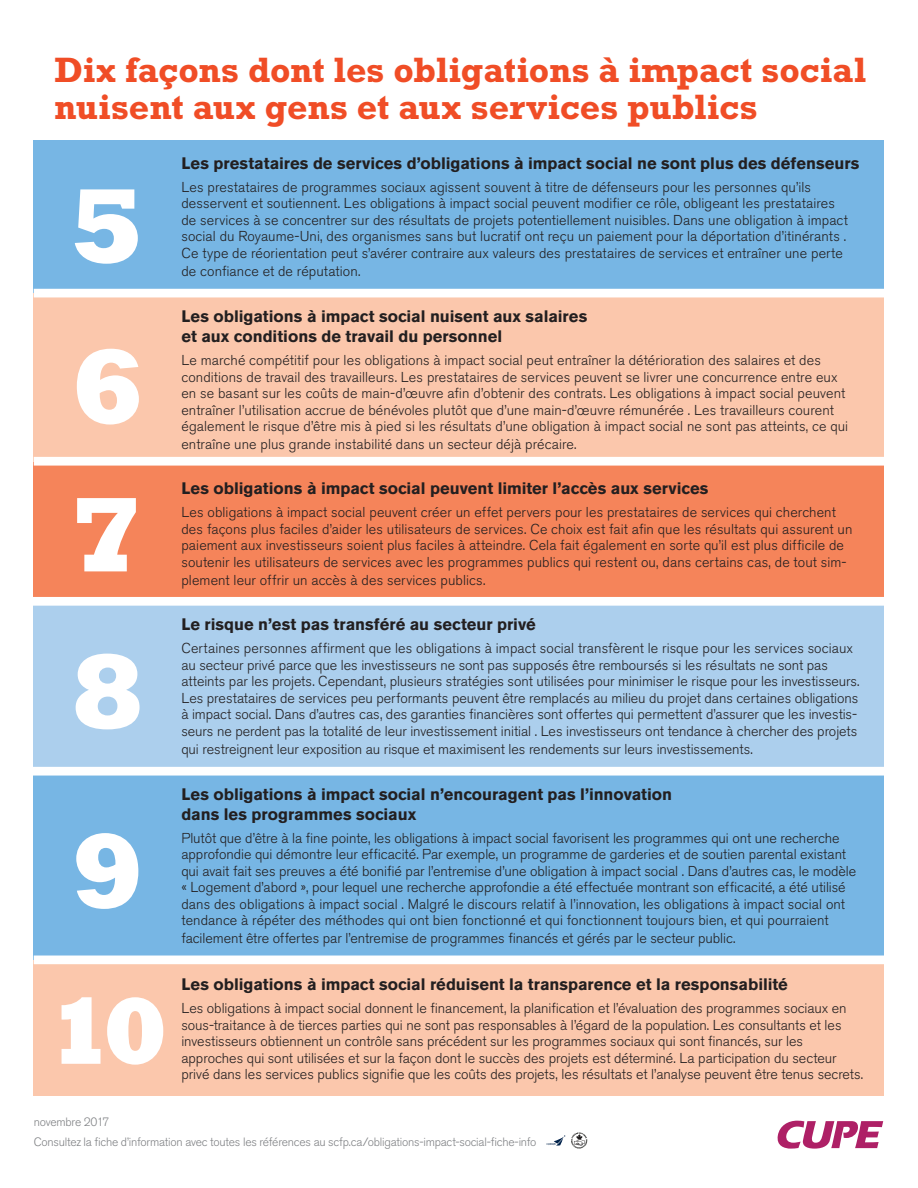
<style>
.page{position:relative;width:918px;height:1188px;background:#fff}
.page>*{position:absolute;margin:0;border:0;box-sizing:border-box;transform-origin:0 0}
.t1{font:800 108px "Rockwell";color:#fff}
.t2{font:800 96px "Rockwell";color:#fff}
.t3{font:700 35.7px/37.2px "Rockwell";letter-spacing:-.005em;color:#f04d26}
.t4{font:700 16.5px/19.5px "Akzidenz Grotesk BE";color:#231f20}
.t5{font:300 14.25px/16.5px "Akzidenz Grotesk BE";color:#231f20}
.t6{font:300 12px/19.8px "Akzidenz Grotesk BE";letter-spacing:-.015em;color:#808285}
</style>
<div class="page">
<div style="left:34px;top:460px;width:850px;height:139px;background:#f5845a"></div>
<div style="left:34px;top:771px;width:850px;height:189px;background:#77b6e4"></div>
<div style="left:34px;top:960px;width:850px;height:136px;background:#fbc7ac"></div>
<div style="left:34px;top:601px;width:850px;height:170px;background:#accfed"></div>
<div style="left:34px;top:140px;width:850px;height:153px;background:#77b6e4"></div>
<div style="left:34px;top:293px;width:850px;height:169px;background:#fbc7ac"></div>
<div style="left:34px;top:289px;width:853px;height:8px;background:#fff"></div>
<div style="left:34px;top:457px;width:853px;height:9px;background:#fff"></div>
<div style="left:34px;top:956px;width:853px;height:8px;background:#fff"></div>
<div style="left:31px;top:597px;width:853px;height:9px;background:#fff"></div>
<div style="left:33px;top:767px;width:852px;height:9px;background:#fff"></div>
<svg style="left:546px;top:1135px;width:19px;height:11px"></svg>
<svg style="left:571px;top:1132px;width:16px;height:17px"></svg>
<svg style="left:777px;top:1121px;width:106px;height:28px"></svg>
<h3 class="t3" style="left:54px;top:51px;width:814px">Dix façons dont les obligations à impact social nuisent aux gens et aux services publics</h3>
<p class="t4" style="left:181px;top:153px;width:679px">Les prestataires de services d’obligations à impact social ne sont plus des défenseurs</p>
<p class="t5" style="left:181px;top:179px;width:668px">Les prestataires de programmes sociaux agissent souvent à titre de défenseurs pour les personnes qu’ils desservent et soutiennent. Les obligations à impact social peuvent modifier ce rôle, obligeant les prestataires de services à se concentrer sur des résultats de projets potentiellement nuisibles. Dans une obligation à impact social du Royaume-Uni, des organismes sans but lucratif ont reçu un paiement pour la déportation d’itinérants .<br>Ce type de réorientation peut s’avérer contraire aux valeurs des prestataires de services et entraîner une perte</p>
<p class="t5" style="left:181px;top:263px;width:181px">de confiance et de réputation.</p>
<p class="t4" style="left:181px;top:307px;width:407px">Les obligations à impact social nuisent aux salaires et aux conditions de travail du personnel</p>
<p class="t5" style="left:181px;top:352px;width:668px">Le marché compétitif pour les obligations à impact social peut entraîner la détérioration des salaires et des conditions de travail des travailleurs. Les prestataires de services peuvent se livrer une concurrence entre eux en se basant sur les coûts de main-d’œuvre afin d’obtenir des contrats. Les obligations à impact social peuvent entraîner l’utilisation accrue de bénévoles plutôt que d’une main-d’œuvre rémunérée . Les travailleurs courent également le risque d’être mis à pied si les résultats d’une obligation à impact social ne sont pas atteints, ce qui</p>
<p class="t5" style="left:181px;top:436px;width:397px">entraîne une plus grande instabilité dans un secteur déjà précaire.</p>
<p class="t4" style="left:181px;top:479px;width:529px">Les obligations à impact social peuvent limiter l’accès aux services</p>
<p class="t5" style="left:181px;top:504px;width:673px">Les obligations à impact social peuvent créer un effet pervers pour les prestataires de services qui cherchent des façons plus faciles d’aider les utilisateurs de services. Ce choix est fait afin que les résultats qui assurent un paiement aux investisseurs soient plus faciles à atteindre. Cela fait également en sorte qu’il est plus difficile de soutenir les utilisateurs de services avec les programmes publics qui restent ou, dans certains cas, de tout sim-</p>
<p class="t5" style="left:181px;top:572px;width:306px">plement leur offrir un accès à des services publics.</p>
<p class="t4" style="left:181px;top:615px;width:356px">Le risque n’est pas transféré au secteur privé</p>
<p class="t5" style="left:181px;top:640px;width:680px">Certaines personnes affirment que les obligations à impact social transfèrent le risque pour les services sociaux au secteur privé parce que les investisseurs ne sont pas supposés être remboursés si les résultats ne sont pas atteints par les projets. Cependant, plusieurs stratégies sont utilisées pour minimiser le risque pour les investisseurs.<br>Les prestataires de services peu performants peuvent être remplacés au milieu du projet dans certaines obligations à impact social. Dans d’autres cas, des garanties financières sont offertes qui permettent d’assurer que les investis&shy;seurs ne perdent pas la totalité de leur investissement initial . Les investisseurs ont tendance à chercher des projets</p>
<p class="t5" style="left:181px;top:741px;width:573px">qui restreignent leur exposition au risque et maximisent les rendements sur leurs investissements.</p>
<p class="t4" style="left:181px;top:785px;width:492px">Les obligations à impact social n’encouragent pas l’innovation dans les programmes sociaux</p>
<p class="t5" style="left:181px;top:830px;width:676px">Plutôt que d’être à la fine pointe, les obligations à impact social favorisent les programmes qui ont une recherche approfondie qui démontre leur efficacité. Par exemple, un programme de garderies et de soutien parental existant qui avait fait ses preuves a été bonifié par l’entremise d’une obligation à impact social . Dans d’autres cas, le modèle « Logement d’abord », pour lequel une recherche approfondie a été effectuée montrant son efficacité, a été utilisé dans des obligations à impact social . Malgré le discours relatif à l’innovation, les obligations à impact social ont tendance à répéter des méthodes qui ont bien fonctionné et qui fonctionnent toujours bien, et qui pourraient</p>
<p class="t5" style="left:181px;top:930px;width:556px">facilement être offertes par l’entremise de programmes financés et gérés par le secteur public.</p>
<p class="t4" style="left:181px;top:975px;width:608px">Les obligations à impact social réduisent la transparence et la responsabilité</p>
<p class="t5" style="left:181px;top:1000px;width:683px">Les obligations à impact social donnent le financement, la planification et l’évaluation des programmes sociaux en sous-traitance à de tierces parties qui ne sont pas responsables à l’égard de la population. Les consultants et les investisseurs obtiennent un contrôle sans précédent sur les programmes sociaux qui sont financés, sur les approches qui sont utilisées et sur la façon dont le succès des projets est déterminé. La participation du secteur privé dans les services publics signifie que les coûts des projets, les résultats et l’analyse peuvent être tenus secrets.</p>
<p class="t6" style="left:34px;top:1113px;width:504px">novembre 2017<br>Consultez la fiche d’information avec toutes les références au scfp.ca/obligations-impact-social-fiche-info</p>
<h1 class="t1" style="left:70px;top:159px;width:76px">5</h1>
<h1 class="t1" style="left:70px;top:320px;width:76px">6</h1>
<h1 class="t1" style="left:70px;top:468px;width:76px">7</h1>
<h1 class="t1" style="left:70px;top:625px;width:76px">8</h1>
<h1 class="t1" style="left:70px;top:804px;width:76px">9</h1>
<h2 class="t2" style="left:47px;top:972px;width:123px">10</h2>
</div>
